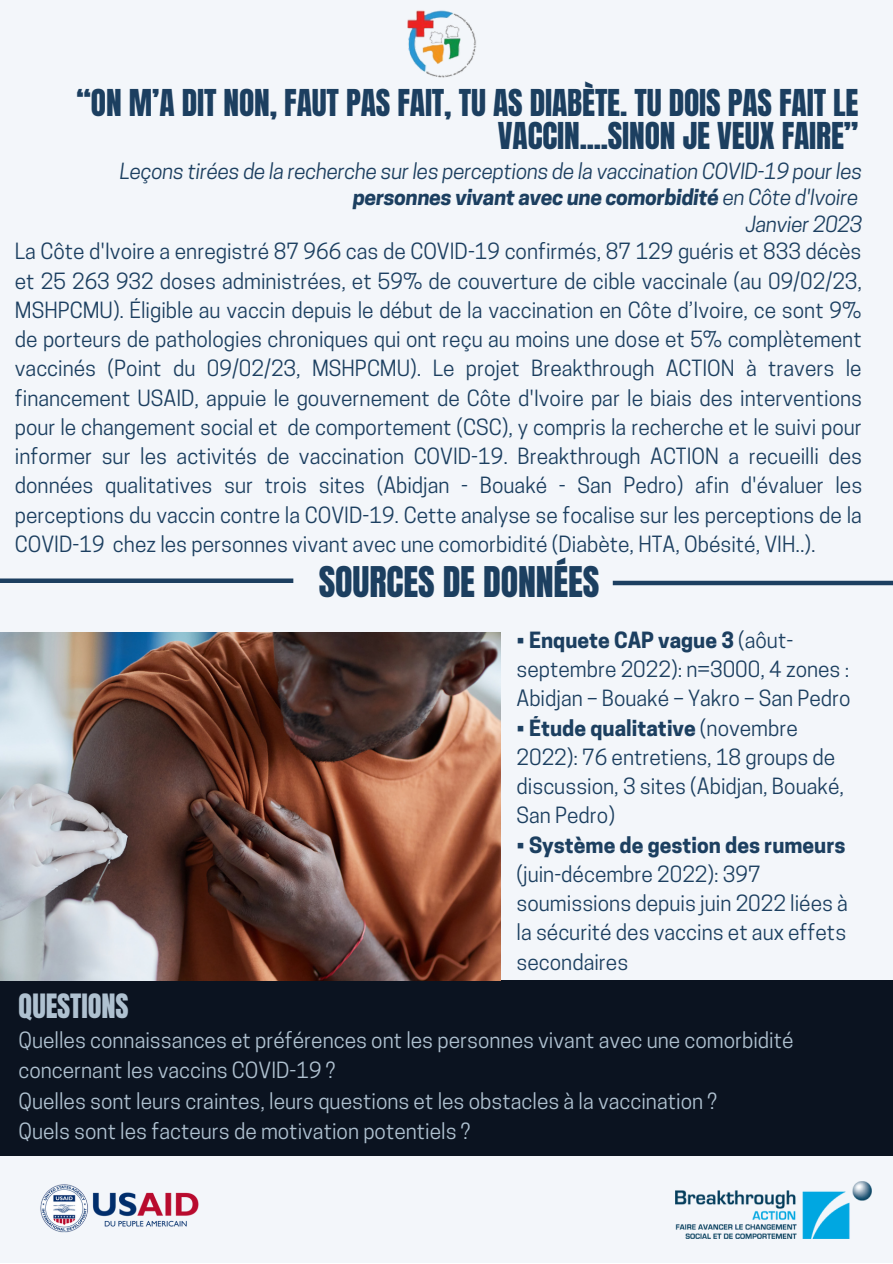
<style>
.page{position:relative;width:893px;height:1264px;background:#fff}
.page>*{position:absolute;margin:0;border:0;box-sizing:border-box;transform-origin:0 0}
.t1{font:36px "Anton";letter-spacing:-.005em;color:#1c3f60}
.t2{font:31.5px/32.5px "Anton";letter-spacing:-.005em;color:#1c3f60;text-align:right}
.t3{font:28.5px "Anton";letter-spacing:-.005em;color:#afc1d0}
.t4{font:21px/29.2px "Cooper Hewitt";color:#1c3f60}
.t5{font:21px/30.3px "Cooper Hewitt";color:#afc1d0}
.t6{font:italic 21px/27px "Cooper Hewitt";letter-spacing:-.015em;color:#1c3f60;text-align:right}
.s1{font-weight:700}
</style>
<div class="page">
<div style="left:0;top:0;width:892px;height:1262px;background:#f3f6fa"></div>
<div style="left:0;top:979px;width:892px;height:176px;background:#0b1320"></div>
<div style="left:0;top:578px;width:293px;height:5px;background:#1c3f60"></div>
<div style="left:612px;top:580px;width:280px;height:5px;background:#1c3f60"></div>
<img style="left:40px;top:1184px;width:159px;height:49px">
<img style="left:675px;top:1181px;width:196px;height:57px">
<img style="left:0;top:632px;width:500px;height:348px">
<img style="left:407px;top:10px;width:69px;height:68px">
<h2 class="t2" style="left:76px;top:87px;width:783px">“ON M’A DIT NON, FAUT PAS FAIT, TU AS DIABÈTE. TU DOIS PAS FAIT LE<br>VACCIN....SINON JE VEUX FAIRE”</h2>
<p class="t6" style="left:120px;top:160px;width:744px">Leçons tirées de la recherche sur les perceptions de la vaccination COVID-19 pour les <span class="s1">personnes vivant avec une comorbidité</span> en Côte d'Ivoire<br>Janvier 2023</p>
<p class="t4" style="left:15px;top:239px;width:848px;text-align:justify">La Côte d'Ivoire a enregistré 87 966 cas de COVID-19 confirmés, 87 129 guéris et 833 décès et 25 263 932 doses administrées, et 59% de couverture de cible vaccinale (au 09/02/23, MSHPCMU). Éligible au vaccin depuis le début de la vaccination en Côte d’Ivoire, ce sont 9% de porteurs de pathologies chroniques qui ont reçu au moins une dose et 5% complètement vaccinés (Point du 09/02/23, MSHPCMU). Le projet Breakthrough ACTION à travers le financement USAID, appuie le gouvernement de Côte d'Ivoire par le biais des interventions pour le changement social et de comportement (CSC), y compris la recherche et le suivi pour informer sur les activités de vaccination COVID-19. Breakthrough ACTION a recueilli des données qualitatives sur trois sites (Abidjan - Bouaké - San Pedro) afin d'évaluer les perceptions du vaccin contre la COVID-19. Cette analyse se focalise sur les perceptions de la COVID-19 chez les personnes vivant avec une comorbidité (Diabète, HTA, Obésité, VIH..).</p>
<h1 class="t1" style="left:319px;top:556px;width:282px">SOURCES DE DONNÉES</h1>
<h3 class="t3" style="left:18px;top:985px;width:112px">QUESTIONS</h3>
<p class="t4" style="left:516px;top:628px;width:335px">• <span class="s1">Enquete CAP vague 3</span> (aôut&shy;septembre 2022): n=3000, 4 zones :<br>Abidjan – Bouaké – Yakro – San Pedro</p>
<p class="t4" style="left:516px;top:715px;width:329px">• <span class="s1">Étude qualitative</span> (novembre<br>2022): 76 entretiens, 18 groups de discussion, 3 sites (Abidjan, Bouaké,<br>San Pedro)</p>
<p class="t4" style="left:516px;top:832px;width:333px">• <span class="s1">Système de gestion des rumeurs </span>(juin-décembre 2022): 397 soumissions depuis juin 2022 liées à la sécurité des vaccins et aux effets secondaires</p>
<p class="t5" style="left:18px;top:1027px;width:776px">Quelles connaissances et préférences ont les personnes vivant avec une comorbidité concernant les vaccins COVID-19 ?<br>Quelles sont leurs craintes, leurs questions et les obstacles à la vaccination ?<br>Quels sont les facteurs de motivation potentiels ?</p>
</div>
